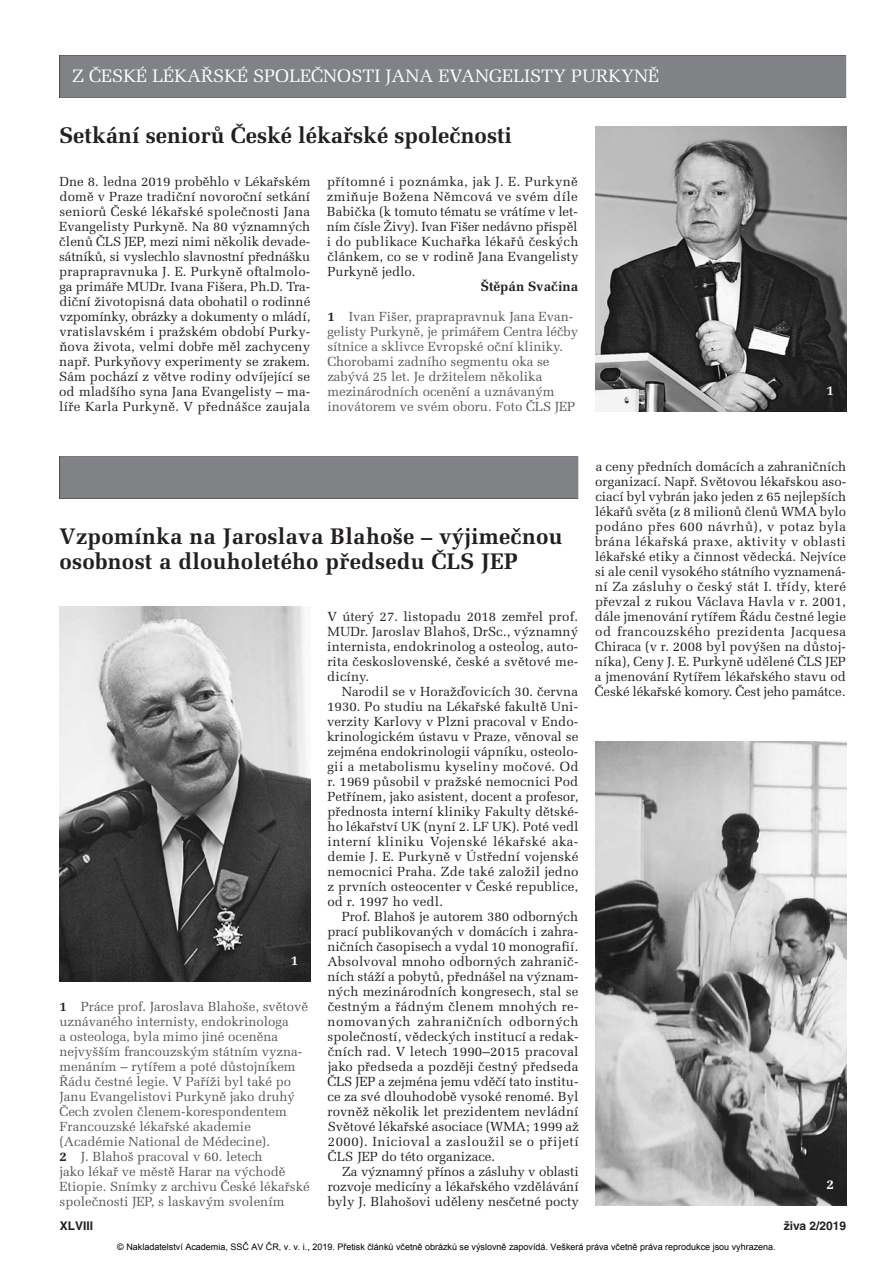
<style>
.page{position:relative;width:893px;height:1263px;background:#fff}
.page>*{position:absolute;margin:0;border:0;box-sizing:border-box;transform-origin:0 0}
.t1{font:700 22.5px/25.5px "Melior CE";letter-spacing:.01em;color:#231f20}
.t2{font:18px "Melior CE";color:#fff}
.t3{font:700 13.5px "Melior CE";color:#231f20}
.t4{font:700 13.5px "Melior CE";color:#fff}
.t5{font:13.2px/15px "Melior CE";letter-spacing:.005em;color:#231f20;text-align:justify}
.t6{font:13.2px/15px "Melior CE";color:#57585a}
.t7{font:700 12px "Helvetica CE";color:#231f20}
.t8{font:9px "Arial";color:#000}
.s1{font-weight:700;color:#231f20}
</style>
<div class="page">
<div style="left:60px;top:55px;width:786px;height:43px;background:#808285"></div>
<img style="left:60px;top:606px;width:250px;height:375px">
<img style="left:595px;top:741px;width:251px;height:464px">
<img style="left:595px;top:126px;width:251px;height:285px">
<div style="left:60px;top:456px;width:518px;height:43px;background:#808285"></div>
<h2 class="t2" style="left:72px;top:70px;width:588px">Z ČESKÉ LÉKAŘSKÉ SPOLEČNOSTI JANA EVANGELISTY PURKYNĚ</h2>
<h1 class="t1" style="left:60px;top:125px;width:454px">Setkání seniorů České lékařské společnosti</h1>
<p class="t5" style="left:59px;top:176px;width:253px">Dne 8. ledna 2019 proběhlo v Lékařském domě v Praze tradiční novoroční setkání seniorů České lékařské společnosti Jana Evangelisty Purkyně. Na 80 významných členů ČLS JEP, mezi nimi několik devade - sátníků, si vyslechlo slavnostní přednášku praprapravnuka J. E. Purkyně oftalmolo&shy;ga primáře MUDr. Ivana Fišera, Ph.D. Tra&shy;diční životopisná data obohatil o rodinné vzpomínky, obrázky a dokumenty o mládí, vratislavském i pražském období Purky - ňova života, velmi dobře měl zachyceny např. Purkyňovy experimenty se zrakem.<br>Sám pochází z větve rodiny odvíjející se od mladšího syna Jana Evangelisty – ma - líře Karla Purkyně. V přednášce zaujala</p>
<p class="t5" style="left:327px;top:176px;width:253px">přítomné i poznámka, jak J. E. Purkyně zmiňuje Božena Němcová ve svém díle Babička (k tomuto tématu se vrátíme v let&shy;ním čísle Živy). Ivan Fišer nedávno přispěl i do publikace Kuchařka lékařů českých článkem, co se v rodině Jana Evangelisty Purkyně jedlo.</p>
<p class="t3" style="left:481px;top:282px;width:99px">Štěpán Svačina</p>
<p class="t6" style="left:327px;top:311px;width:252px"><span class="s1">1</span> Ivan Fišer, praprapravnuk Jana Evan&shy;gelisty Purkyně, je primářem Centra léčby sítnice a sklivce Evropské oční kliniky.<br>Chorobami zadního segmentu oka se zabývá 25 let. Je držitelem několika mezinárodních ocenění a uznávaným inovátorem ve svém oboru. Foto ČLS JEP</p>
<p class="t4" style="left:826px;top:386px;width:9px">1</p>
<p class="t5" style="left:595px;top:461px;width:253px">a ceny předních domácích a zahraničních organizací. Např. Světovou lékařskou aso&shy;ciací byl vybrán jako jeden z 65 nejlepších lékařů světa (z 8 milionů členů WMA bylo podáno přes 600 návrhů), v potaz byla brána lékařská praxe, aktivity v oblasti lékařské etiky a činnost vědecká. Nejvíce si ale cenil vysokého státního vyznamená - ní Za zásluhy o český stát I. třídy, které převzal z rukou Václava Havla v r. 2001, dále jmenování rytířem Řádu čestné legie od francouzského prezidenta Jacquesa Chiraca (v r. 2008 byl povýšen na důstoj&shy;níka), Ceny J. E. Purkyně udělené ČLS JEP a jmenování Rytířem lékařského stavu od České lékařské komory. Čest jeho památce.</p>
<h1 class="t1" style="left:59px;top:526px;width:505px">Vzpomínka na Jaroslava Blahoše – výjimečnou osobnost a dlouholetého předsedu ČLS JEP</h1>
<p class="t5" style="left:327px;top:611px;width:252px">V úterý 27. listopadu 2018 zemřel prof.<br>MUDr. Jaroslav Blahoš, DrSc., významný internista, endokrinolog a osteolog, auto&shy;rita československé, české a světové me - dicíny.</p>
<p class="t5" style="left:327px;top:686px;width:253px;text-indent:15px">Narodil se v Horažďovicích 30. června 1930. Po studiu na Lékařské fakultě Uni&shy;verzity Karlovy v Plzni pracoval v Endo&shy;krinologickém ústavu v Praze, věnoval se zejména endokrinologii vápníku, osteolo&shy;gii a metabolismu kyseliny močové. Od r. 1969 působil v pražské nemocnici Pod Petřínem, jako asistent, docent a profesor, přednosta interní kliniky Fakulty dětské&shy;ho lékařství UK (nyní 2. LF UK). Poté vedl interní kliniku Vojenské lékařské aka - demie J. E. Purkyně v Ústřední vojenské nemocnici Praha. Zde také založil jedno z prvních osteocenter v České republice, od r. 1997 ho vedl.</p>
<p class="t5" style="left:327px;top:911px;width:253px;text-indent:14px">Prof. Blahoš je autorem 380 odborných prací publikovaných v domácích i zahra&shy;ničních časopisech a vydal 10 monografií.<br>Absolvoval mnoho odborných zahranič&shy;ních stáží a pobytů, přednášel na význam&shy;ných mezinárodních kongresech, stal se čestným a řádným členem mnohých re - nomovaných zahraničních odborných společností, vědeckých institucí a redak - čních rad. V letech 1990–2015 pracoval jako předseda a později čestný předseda ČLS JEP a zejména jemu vděčí tato institu - ce za své dlouhodobě vysoké renomé. Byl rovněž několik let prezidentem nevládní Světové lékařské asociace (WMA; 1999 až 2000). Inicioval a zasloužil se o přijetí ČLS JEP do této organizace.</p>
<p class="t5" style="left:328px;top:1166px;width:252px;text-indent:14px">Za významný přínos a zásluhy v oblasti rozvoje medicíny a lékařského vzdělávání byly J. Blahošovi uděleny nesčetné pocty</p>
<p class="t4" style="left:291px;top:955px;width:9px">1</p>
<p class="t6" style="left:60px;top:1001px;width:252px"><span class="s1">1</span> Práce prof. Jaroslava Blahoše, světově uznávaného internisty, endokrinologa<br>a osteologa, byla mimo jiné oceněna nejvyšším francouzským státním vyzna&shy;menáním – rytířem a poté důstojníkem Řádu čestné legie. V Paříži byl také po Janu Evangelistovi Purkyně jako druhý Čech zvolen členem-korespondentem Francouzské lékařské akademie (Académie National de Médecine).<br><span class="s1">2</span> J. Blahoš pracoval v 60. letech<br>jako lékař ve městě Harar na východě Etiopie. Snímky z archivu České lékařské společnosti JEP, s laskavým svolením</p>
<p class="t8" style="left:117px;top:1241px;width:660px">© Nakladatelství Academia, SSČ AV ČR, v. v. i., 2019. Přetisk článků včetně obrázků se výslovně zapovídá. Veškerá práva včetně práva reprodukce jsou vyhrazena.</p>
<p class="t4" style="left:826px;top:1180px;width:9px">2</p>
<p class="t7" style="left:60px;top:1221px;width:35px">XLVIII</p>
<p class="t7" style="left:784px;top:1221px;width:64px">živa 2/2019</p>
</div>
